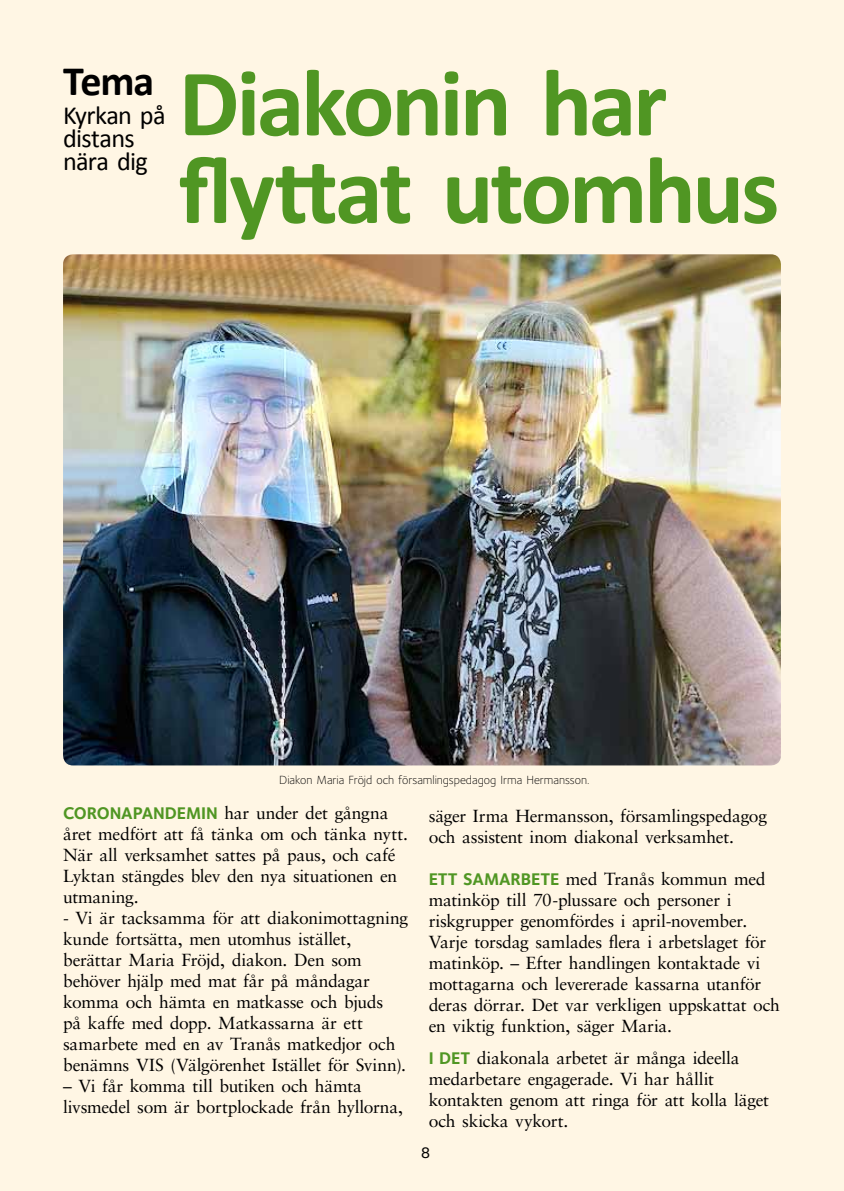
<style>
.page{position:relative;width:844px;height:1191px;background:#fff}
.page>*{position:absolute;margin:0;border:0;box-sizing:border-box;transform-origin:0 0}
.t1{font:700 96.25px/87.5px "Calibri";color:#509623}
.t2{font:700 42px "Calibri";color:#000}
.t3{font:26.25px/22.8px "Calibri";letter-spacing:-.025em;color:#000}
.t4{font:17.5px/21px "Sabon";letter-spacing:-.015em;color:#000}
.t5{font:500 15.75px "Foundry Sterling";color:#000}
.t6{font:300 12.25px "Foundry Sterling";color:#000}
.s1{font-family:"Foundry Sterling Bold Expert";color:#509623}
</style>
<div class="page">
<div style="left:0;top:0;width:843px;height:1191px;background:#fff6e4"></div>
<img style="left:63px;top:254px;width:717px;height:511px">
<h2 class="t2" style="left:63px;top:55px;width:93px">Tema</h2>
<h3 class="t3" style="left:63px;top:103px;width:104px">Kyrkan på distans nära dig</h3>
<h1 class="t1" style="left:179px;top:55px;width:602px">Diakonin har flyttat utomhus</h1>
<p class="t6" style="left:279px;top:771px;width:312px">Diakon Maria Fröjd och församlingspedagog Irma Hermansson.</p>
<p class="t4" style="left:63px;top:802px;width:346px"><span class="s1">CORONAPANDEMIN</span> har under det gångna året medfört att få tänka om och tänka nytt.<br>När all verksamhet sattes på paus, och café Lyktan stängdes blev den nya situationen en utmaning.</p>
<p class="t4" style="left:63px;top:907px;width:346px">- Vi är tacksamma för att diakonimottagning kunde fortsätta, men utomhus istället, berättar Maria Fröjd, diakon. Den som behöver hjälp med mat får på måndagar komma och hämta en matkasse och bjuds<br>på kaffe med dopp. Matkassarna är ett samarbete med en av Tranås matkedjor och benämns VIS (Välgörenhet Istället för Svinn).</p>
<p class="t4" style="left:63px;top:1075px;width:341px">– Vi får komma till butiken och hämta livsmedel som är bortplockade från hyllorna,</p>
<p class="t4" style="left:428px;top:805px;width:340px">säger Irma Hermansson, församlingspedagog och assistent inom diakonal verksamhet.</p>
<p class="t4" style="left:428px;top:868px;width:352px"><span class="s1">ETT SAMARBETE</span> med Tranås kommun med matinköp till 70-plussare och personer i riskgrupper genomfördes i april-november.<br>Varje torsdag samlades flera i arbetslaget för matinköp. – Efter handlingen kontaktade vi mottagarna och levererade kassarna utanför deras dörrar. Det var verkligen uppskattat och en viktig funktion, säger Maria.</p>
<p class="t4" style="left:428px;top:1047px;width:342px"><span class="s1">I DET</span> diakonala arbetet är många ideella medarbetare engagerade. Vi har hållit kontakten genom att ringa för att kolla läget och skicka vykort.</p>
<p class="t5" style="left:420px;top:1141px;width:11px">8</p>
</div>
